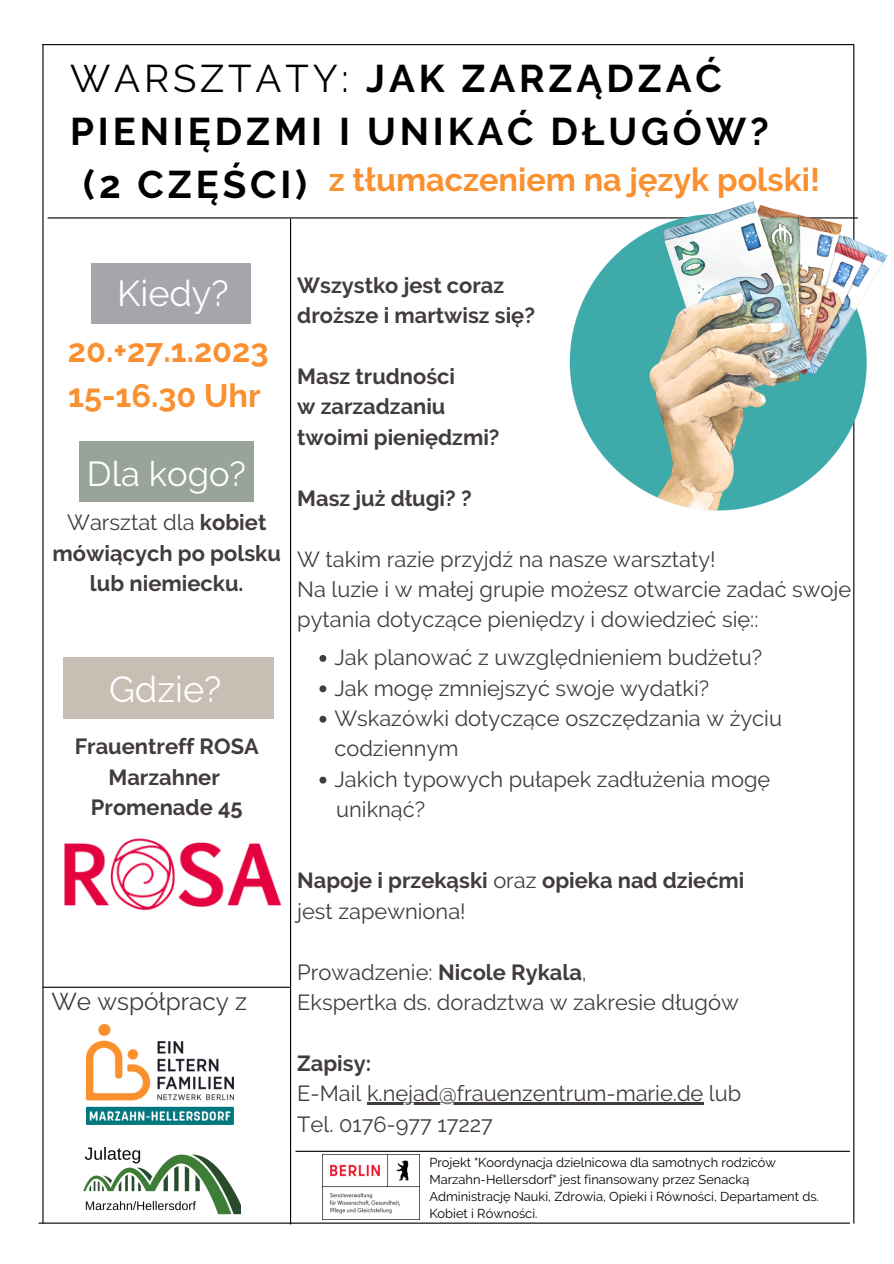
<style>
.page{position:relative;width:894px;height:1264px;background:#fff}
.page>*{position:absolute;margin:0;border:0;box-sizing:border-box;transform-origin:0 0}
.t1{font:700 38.4px "Raleway";letter-spacing:.1em;color:#000}
.t2{font:36px "Raleway";color:#fff}
.t3{font:34.5px "Raleway";color:#fff}
.t4{font:700 32.4px/45px "Raleway";color:#fa902f}
.t5{font:24.3px "Raleway";color:#423c3c}
.t6{font:700 21.9px/30.5px "Raleway";color:#423c3c;text-align:center}
.t7{font:21.75px/30.5px "Raleway";color:#423c3c}
.t8{font:700 21.75px/30.5px "Raleway";color:#423c3c}
.t9{font:12.9px/17.1px "Raleway";color:#000}
.s1{font-weight:400}
.s2{font-weight:700}
</style>
<div class="page">
<hr style="left:42px;top:44px;width:812px;height:1px;background:#000">
<hr style="left:42px;top:45px;width:2px;height:1178px;background:#000">
<hr style="left:853px;top:45px;width:1px;height:1178px;background:#000">
<hr style="left:39px;top:1222px;width:810px;height:1px;background:#000">
<hr style="left:48px;top:217px;width:809px;height:1px;background:#000">
<div style="left:79px;top:441px;width:175px;height:60px;background:#98a49a"></div>
<hr style="left:290px;top:218px;width:1px;height:1006px;background:#000">
<div style="left:91px;top:262px;width:160px;height:61px;background:#a4a6ac"></div>
<div style="left:63px;top:657px;width:211px;height:62px;background:#c8beb4"></div>
<hr style="left:295px;top:1150px;width:554px;height:1px;background:#000">
<hr style="left:43px;top:986px;width:247px;height:1px;background:#000">
<img style="left:556px;top:180px;width:332px;height:330px">
<img style="left:87px;top:1024px;width:146px;height:100px">
<img style="left:79px;top:1146px;width:161px;height:78px">
<img style="left:323px;top:1154px;width:96px;height:60px">
<img style="left:64px;top:838px;width:218px;height:73px">
<svg style="left:319px;top:655px;width:7px;height:6px"></svg>
<svg style="left:319px;top:685px;width:7px;height:7px"></svg>
<svg style="left:319px;top:715px;width:7px;height:7px"></svg>
<svg style="left:319px;top:776px;width:7px;height:7px"></svg>
<hr style="left:367px;top:1102px;width:336px;height:2px;background:#423c3c">
<h1 class="t1" style="left:70px;top:56px;width:653px"><span class="s1">WARSZTATY:</span> JAK ZARZĄDZAĆ</h1>
<h1 class="t1" style="left:70px;top:108px;width:700px">PIENIĘDZMI I UNIKAĆ DŁUGÓW?</h1>
<h1 class="t1" style="left:83px;top:161px;width:225px">(2 CZĘŚCI)</h1>
<h3 class="t4" style="left:328px;top:157px;width:492px">z tłumaczeniem na język polski!</h3>
<h2 class="t2" style="left:117px;top:272px;width:113px">Kiedy?</h2>
<h3 class="t4" style="left:68px;top:328px;width:202px">20.+27.1.2023<br>15-16.30 Uhr</h3>
<h3 class="t3" style="left:87px;top:454px;width:160px">Dla kogo?</h3>
<p class="t6" style="left:53px;top:507px;width:230px"><span class="s1">Warsztat dla</span> kobiet mówiących po polsku lub niemiecku.</p>
<h2 class="t2" style="left:109px;top:668px;width:114px">Gdzie?</h2>
<p class="t6" style="left:75px;top:731px;width:185px">Frauentreff ROSA<br>Marzahner<br>Promenade 45</p>
<p class="t8" style="left:297px;top:270px;width:239px">Wszystko jest coraz droższe i martwisz się?</p>
<p class="t8" style="left:297px;top:361px;width:204px">Masz trudności<br>w zarzadzaniu twoimi pieniędzmi?</p>
<p class="t8" style="left:297px;top:482px;width:176px">Masz już długi? ?</p>
<p class="t7" style="left:297px;top:543px;width:555px">W takim razie przyjdź na nasze warsztaty!<br>Na luzie i w małej grupie możesz otwarcie zadać swoje pytania dotyczące pieniędzy i dowiedzieć się::</p>
<p class="t7" style="left:334px;top:642px;width:449px">Jak planować z uwzględnieniem budżetu?<br>Jak mogę zmniejszyć swoje wydatki?<br>Wskazówki dotyczące oszczędzania w życiu codziennym<br>Jakich typowych pułapek zadłużenia mogę</p>
<p class="t7" style="left:336px;top:794px;width:90px">uniknąć?</p>
<p class="t5" style="left:52px;top:987px;width:197px">We współpracy z</p>
<p class="t8" style="left:297px;top:865px;width:448px">Napoje i przekąski <span class="s1">oraz</span> opieka nad dziećmi <span class="s1">jest zapewniona!</span></p>
<p class="t7" style="left:297px;top:956px;width:443px">Prowadzenie: <span class="s2">Nicole Rykala</span>,<br>Ekspertka ds. doradztwa w zakresie długów</p>
<p class="t8" style="left:297px;top:1048px;width:75px">Zapisy:</p>
<p class="t7" style="left:297px;top:1078px;width:445px">E-Mail k.nejad@frauenzentrum-marie.de lub<br>Tel. 0176-977 17227</p>
<p class="t9" style="left:429px;top:1153px;width:391px">Projekt "Koordynacja dzielnicowa dla samotnych rodziców Marzahn-Hellersdorf" jest finansowany przez Senacką Administrację Nauki, Zdrowia, Opieki i Równości, Departament ds.<br>Kobiet i Równości.</p>
</div>
